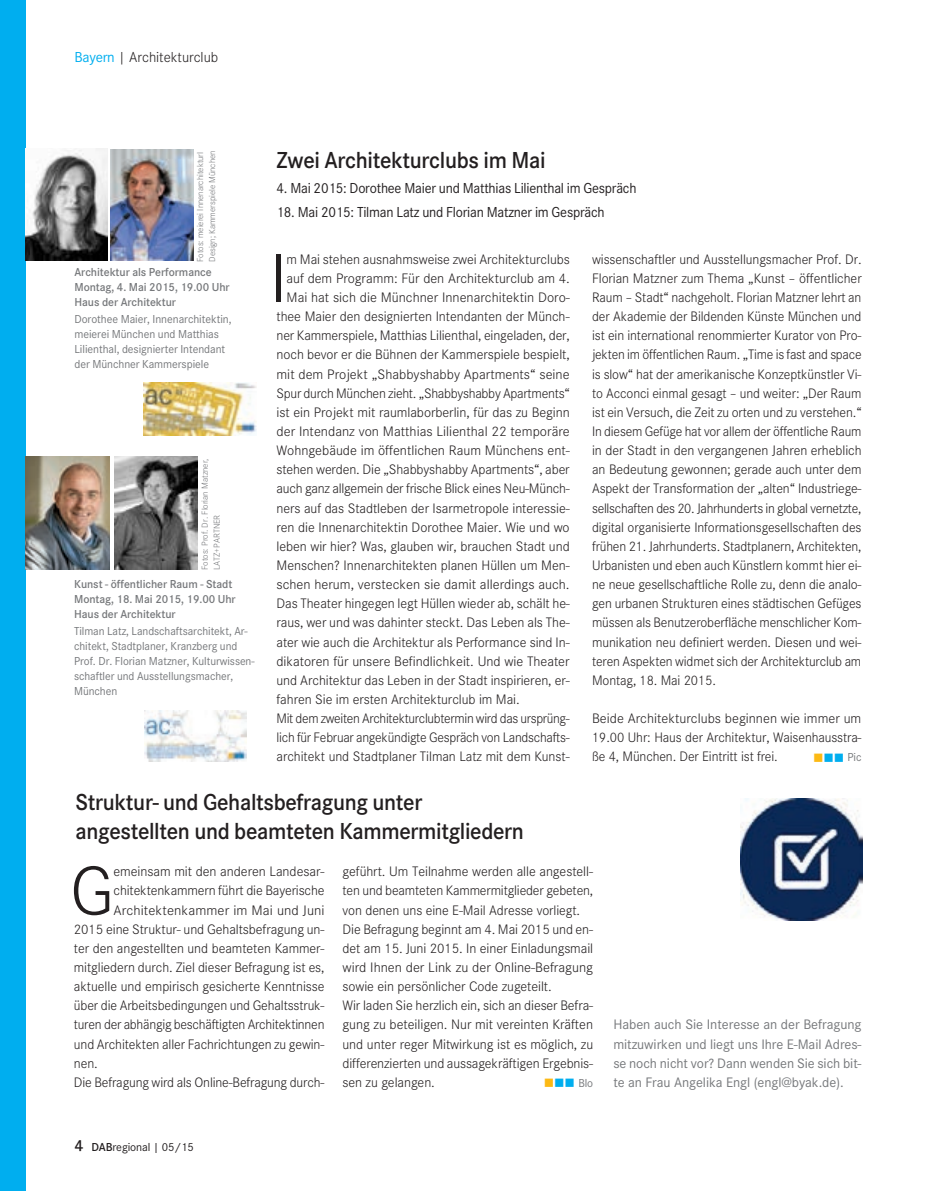
<style>
.page{position:relative;width:936px;height:1191px;background:#fff}
.page>*{position:absolute;margin:0;border:0;box-sizing:border-box;transform-origin:0 0}
.t1{font:300 71.55px "Corporate S";color:#231f20}
.t2{font:600 24px/28.8px "Corporate S";letter-spacing:-.015em;color:#231f20;scale:.95 1}
.t3{font:15px "Corporate S";letter-spacing:-.015em;color:#231f20;scale:.95 1}
.t4{font:300 15px "Corporate S";letter-spacing:-.005em;color:#231f20}
.t5{font:300 14.25px/19.2px "Corporate S";letter-spacing:-.005em;color:#231f20;text-align:justify}
.t6{font:14.25px/19.2px "Corporate S";letter-spacing:-.005em;color:#76787b;text-align:justify}
.t7{font:300 14.25px "Corporate S";letter-spacing:-.005em;color:#231f20;scale:1.04 1}
.t8{font:12px/15px "Corporate S";letter-spacing:-.005em;color:#76787b}
.t9{font:600 12px/15px "Corporate S";letter-spacing:-.005em;color:#76787b}
.t10{font:12px "Corporate S";letter-spacing:-.01em;color:#231f20}
.t11{font:300 9px/12px "Corporate S";letter-spacing:-.005em;color:#76787b}
.s1{font-weight:400;color:#00aeef}
.s2{color:#fcb914}
.s3{color:#00aeef}
.s4{font-weight:600;font-size:16.5px}
.s5{font-weight:600}
</style>
<div class="page">
<div style="left:0;top:0;width:26px;height:1191px;background:#00aeef"></div>
<img style="left:145px;top:710px;width:101px;height:51px">
<img style="left:114px;top:456px;width:83px;height:113px">
<img style="left:26px;top:456px;width:84px;height:113px">
<img style="left:111px;top:149px;width:83px;height:111px">
<img style="left:26px;top:149px;width:81px;height:111px">
<img style="left:144px;top:383px;width:113px;height:53px">
<img style="left:740px;top:798px;width:122px;height:122px">
<p class="t4" style="left:75px;top:49px;width:145px"><span class="s1">Bayern</span> | Architekturclub</p>
<p class="t11" style="left:194px;top:262px;width:113px;rotate:-90deg">Fotos: meierei InnenarchitekturI<br>Design; Kammerspiele München</p>
<p class="t9" style="left:74px;top:265px;width:157px">Architektur als Performance<br>Montag, 4. Mai 2015, 19.00 Uhr<br>Haus der Architektur</p>
<p class="t8" style="left:74px;top:312px;width:159px">Dorothee Maier, Innenarchitektin, meierei München und Matthias<br>Lilienthal, designierter Intendant der Münchner Kammerspiele</p>
<p class="t11" style="left:199px;top:570px;width:113px;rotate:-90deg">Fotos: Prof. Dr. Florian Matzner,<br>LATZ+PARTNER</p>
<p class="t9" style="left:74px;top:577px;width:163px">Kunst - öffentlicher Raum - Stadt<br>Montag, 18. Mai 2015, 19.00 Uhr<br>Haus der Architektur</p>
<p class="t8" style="left:74px;top:624px;width:182px">Tilman Latz, Landschaftsarchitekt, Ar&shy;chitekt, Stadtplaner, Kranzberg und Prof. Dr. Florian Matzner, Kulturwissen&shy;schaftler und Ausstellungsmacher, München</p>
<h2 class="t2" style="left:276px;top:146px;width:285px">Zwei Architekturclubs im Mai</h2>
<p class="t3" style="left:276px;top:179px;width:380px">4. Mai 2015: Dorothee Maier und Matthias Lilienthal im Gespräch</p>
<p class="t3" style="left:276px;top:204px;width:347px">18. Mai 2015: Tilman Latz und Florian Matzner im Gespräch</p>
<h1 class="t1" style="left:270px;top:238px;width:18px">I</h1>
<p class="t5" style="left:286px;top:249px;width:284px">m Mai stehen ausnahmsweise zwei Architekturclubs</p>
<p class="t5" style="left:592px;top:249px;width:271px">wissenschaftler und Ausstellungsmacher Prof. Dr.<br>Florian Matzner zum Thema „Kunst – öffentlicher Raum – Stadt“ nachgeholt. Florian Matzner lehrt an der Akademie der Bildenden Künste München und ist ein international renommierter Kurator von Pro&shy;jekten im öffentlichen Raum. „Time is fast and space is slow“ hat der amerikanische Konzeptkünstler Vi&shy;to Acconci einmal gesagt – und weiter: „Der Raum ist ein Versuch, die Zeit zu orten und zu verstehen.“ In diesem Gefüge hat vor allem der öffentliche Raum in der Stadt in den vergangenen Jahren erheblich an Bedeutung gewonnen; gerade auch unter dem Aspekt der Transformation der „alten“ Industriege&shy;sellschaften des 20. Jahrhunderts in global vernetzte, digital organisierte Informationsgesellschaften des frühen 21. Jahrhunderts. Stadtplanern, Architekten, Urbanisten und eben auch Künstlern kommt hier ei&shy;ne neue gesellschaftliche Rolle zu, denn die analo&shy;gen urbanen Strukturen eines städtischen Gefüges müssen als Benutzeroberfläche menschlicher Kom&shy;munikation neu definiert werden. Diesen und wei&shy;teren Aspekten widmet sich der Architekturclub am Montag, 18. Mai 2015.</p>
<p class="t5" style="left:592px;top:709px;width:271px">Beide Architekturclubs beginnen wie immer um 19.00 Uhr: Haus der Architektur, Waisenhausstra&shy;ße 4, München. Der Eintritt ist frei.</p>
<p class="t5" style="left:286px;top:269px;width:285px">auf dem Programm: Für den Architekturclub am 4.</p>
<p class="t5" style="left:286px;top:288px;width:284px">Mai hat sich die Münchner Innenarchitektin Doro-</p>
<p class="t5" style="left:276px;top:307px;width:295px">thee Maier den designierten Intendanten der Münch-</p>
<p class="t5" style="left:276px;top:326px;width:295px">ner Kammerspiele, Matthias Lilienthal, eingeladen, der,</p>
<p class="t5" style="left:276px;top:345px;width:295px">noch bevor er die Bühnen der Kammerspiele bespielt,</p>
<p class="t5" style="left:276px;top:364px;width:294px">mit dem Projekt „Shabbyshabby Apartments“ seine</p>
<p class="t5" style="left:276px;top:383px;width:295px">Spur durch München zieht. „Shabbyshabby Apartments“</p>
<p class="t5" style="left:276px;top:403px;width:295px">ist ein Projekt mit raumlaborberlin, für das zu Beginn</p>
<p class="t5" style="left:276px;top:422px;width:295px">der Intendanz von Matthias Lilienthal 22 temporäre</p>
<p class="t5" style="left:276px;top:441px;width:295px">Wohngebäude im öffentlichen Raum Münchens ent-</p>
<p class="t5" style="left:276px;top:460px;width:294px">stehen werden. Die „Shabbyshabby Apartments“, aber</p>
<p class="t5" style="left:276px;top:479px;width:295px">auch ganz allgemein der frische Blick eines Neu-Münch-</p>
<p class="t5" style="left:276px;top:498px;width:295px">ners auf das Stadtleben der Isarmetropole interessie-</p>
<p class="t5" style="left:276px;top:517px;width:294px">ren die Innenarchitektin Dorothee Maier. Wie und wo</p>
<p class="t5" style="left:276px;top:536px;width:294px">leben wir hier? Was, glauben wir, brauchen Stadt und</p>
<p class="t5" style="left:276px;top:556px;width:295px">Menschen? Innenarchitekten planen Hüllen um Men-</p>
<p class="t5" style="left:276px;top:575px;width:294px">schen herum, verstecken sie damit allerdings auch.</p>
<p class="t5" style="left:276px;top:594px;width:295px">Das Theater hingegen legt Hüllen wieder ab, schält he-</p>
<p class="t5" style="left:276px;top:613px;width:295px">raus, wer und was dahinter steckt. Das Leben als The-</p>
<p class="t5" style="left:276px;top:632px;width:295px">ater wie auch die Architektur als Performance sind In-</p>
<p class="t5" style="left:276px;top:651px;width:294px">dikatoren für unsere Befindlichkeit. Und wie Theater</p>
<p class="t5" style="left:276px;top:670px;width:294px">und Architektur das Leben in der Stadt inspirieren, er-</p>
<p class="t5" style="left:276px;top:690px;width:245px">fahren Sie im ersten Architekturclub im Mai.</p>
<p class="t5" style="left:276px;top:709px;width:295px">Mit dem zweiten Architekturclubtermin wird das ursprüng-</p>
<p class="t5" style="left:276px;top:728px;width:295px">lich für Februar angekündigte Gespräch von Landschafts-</p>
<p class="t5" style="left:276px;top:747px;width:295px">architekt und Stadtplaner Tilman Latz mit dem Kunst-</p>
<p class="t8" style="left:813px;top:750px;width:50px"><span class="s2">■</span><span class="s3">■■</span> Pic</p>
<h2 class="t2" style="left:75px;top:788px;width:473px">Struktur- und Gehaltsbefragung unter angestellten und beamteten Kammermitgliedern</h2>
<h1 class="t1" style="left:70px;top:850px;width:46px">G</h1>
<p class="t5" style="left:113px;top:862px;width:212px">emeinsam mit den anderen Landesar-</p>
<p class="t5" style="left:342px;top:862px;width:252px;text-align:left">geführt. Um Teilnahme werden alle angestell&shy;ten und beamteten Kammermitglieder gebeten, von denen uns eine E-Mail Adresse vorliegt.<br>Die Befragung beginnt am 4. Mai 2015 und en&shy;det am 15. Juni 2015. In einer Einladungsmail wird Ihnen der Link zu der Online-Befragung sowie ein persönlicher Code zugeteilt.<br>Wir laden Sie herzlich ein, sich an dieser Befra&shy;gung zu beteiligen. Nur mit vereinten Kräften und unter reger Mitwirkung ist es möglich, zu differenzierten und aussagekräftigen Ergebnis&shy;sen zu gelangen.</p>
<p class="t5" style="left:113px;top:881px;width:212px">chitektenkammern führt die Bayerische</p>
<p class="t7" style="left:113px;top:901px;width:204px">Architektenkammer im Mai und Juni</p>
<p class="t5" style="left:74px;top:919px;width:252px">2015 eine Struktur- und Gehaltsbefragung un-</p>
<p class="t5" style="left:74px;top:938px;width:252px">ter den angestellten und beamteten Kammer-</p>
<p class="t5" style="left:74px;top:957px;width:252px">mitgliedern durch. Ziel dieser Befragung ist es,</p>
<p class="t5" style="left:74px;top:977px;width:252px">aktuelle und empirisch gesicherte Kenntnisse</p>
<p class="t5" style="left:74px;top:996px;width:252px">über die Arbeitsbedingungen und Gehaltsstruk-</p>
<p class="t5" style="left:74px;top:1015px;width:252px">turen der abhängig beschäftigten Architektinnen</p>
<p class="t5" style="left:74px;top:1034px;width:252px">und Architekten aller Fachrichtungen zu gewin-</p>
<p class="t5" style="left:74px;top:1053px;width:25px">nen.</p>
<p class="t5" style="left:74px;top:1072px;width:252px">Die Befragung wird als Online-Befragung durch-</p>
<p class="t8" style="left:544px;top:1075px;width:51px"><span class="s2">■</span><span class="s3">■■</span> Blo</p>
<p class="t10" style="left:74px;top:1140px;width:121px"><span class="s4">4</span> <span class="s5">DAB</span>regional | 05/15</p>
<p class="t6" style="left:613px;top:1015px;width:250px">Haben auch Sie Interesse an der Befragung mitzuwirken und liegt uns Ihre E-Mail Adres&shy;se noch nicht vor? Dann wenden Sie sich bit&shy;te an Frau Angelika Engl (engl@byak.de).</p>
</div>
